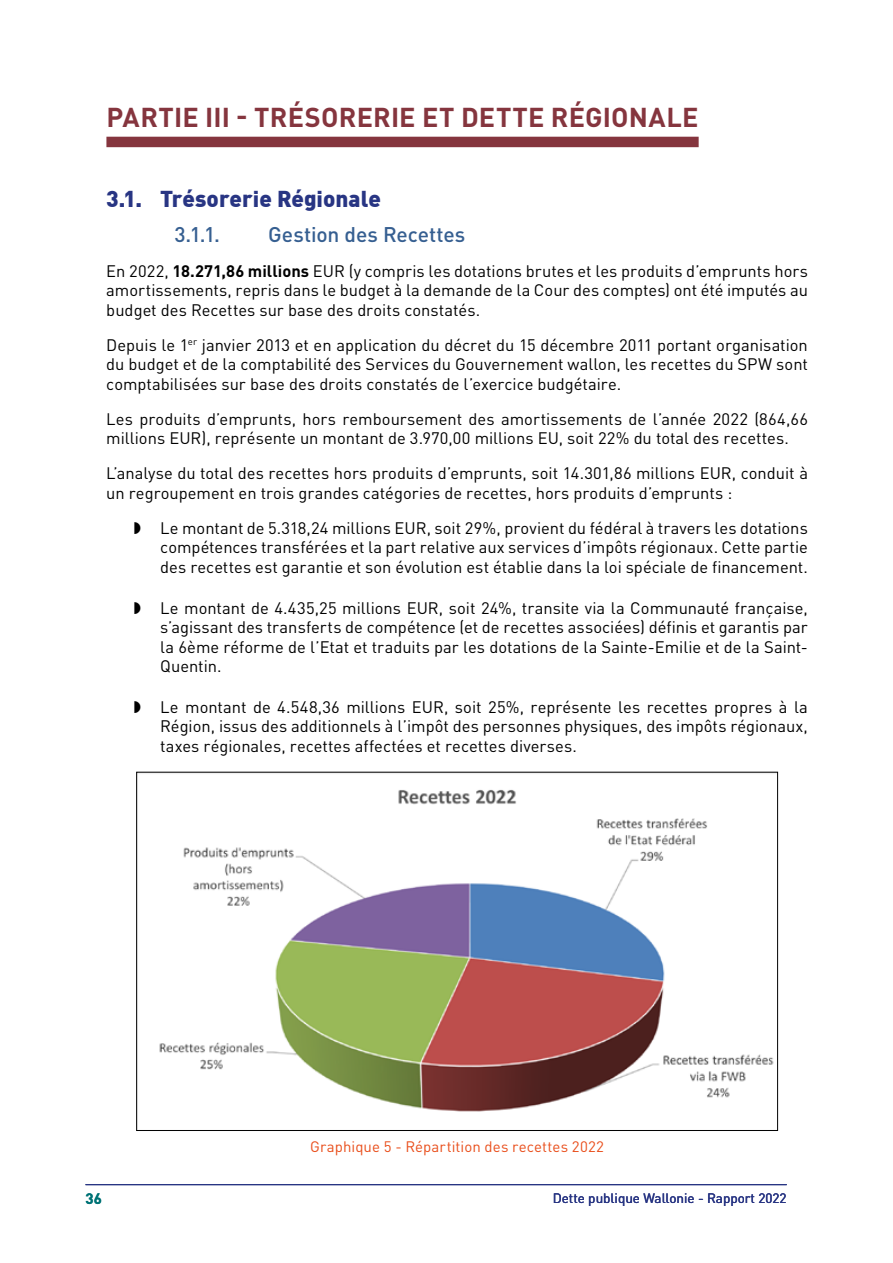
<style>
.page{position:relative;width:893px;height:1263px;background:#fff}
.page>*{position:absolute;margin:0;border:0;box-sizing:border-box;transform-origin:0 0}
.t1{font:700 27px "DINOT";letter-spacing:.01em;color:#85353e}
.t2{font:900 22.5px "DIN";color:#283583}
.t3{font:500 21px "DIN Pro";letter-spacing:-.005em;color:#365f91}
.t4{font:16.5px/19.5px "DINOT";color:#000;text-align:justify}
.t5{font:15px "DINOT";letter-spacing:.005em;color:#e94e1b}
.t6{font:700 15px "DINOT";color:#007376}
.t7{font:13.5px "DINOT";color:#283583}
.s1{font-weight:700}
</style>
<div class="page">
<hr style="left:86px;top:1184px;width:701px;height:1px;background:#283583">
<div style="left:106px;top:137px;width:593px;height:10px;background:#85353e"></div>
<img style="left:159px;top:789px;width:615px;height:323px">
<h1 class="t1" style="left:106px;top:100px;width:594px">PARTIE III - TRÉSORERIE ET DETTE RÉGIONALE</h1>
<h2 class="t2" style="left:106px;top:183px;width:276px">3.1. Trésorerie Régionale</h2>
<p class="t3" style="left:174px;top:220px;width:47px">3.1.1.</p>
<p class="t3" style="left:268px;top:220px;width:199px">Gestion des Recettes</p>
<p class="t4" style="left:106px;top:261px;width:703px">En 2022, <span class="s1">18.271,86 millions</span> EUR (y compris les dotations brutes et les produits d’emprunts hors amortissements, repris dans le budget à la demande de la Cour des comptes) ont été imputés au budget des Recettes sur base des droits constatés.</p>
<p class="t4" style="left:106px;top:335px;width:703px">Depuis le 1<sup>er</sup> janvier 2013 et en application du décret du 15 décembre 2011 portant organisation du budget et de la comptabilité des Services du Gouvernement wallon, les recettes du SPW sont comptabilisées sur base des droits constatés de l’exercice budgétaire.</p>
<p class="t4" style="left:106px;top:409px;width:703px">Les produits d’emprunts, hors remboursement des amortissements de l’année 2022 (864,66 millions EUR), représente un montant de 3.970,00 millions EU, soit 22% du total des recettes.</p>
<p class="t4" style="left:106px;top:463px;width:703px">L’analyse du total des recettes hors produits d’emprunts, soit 14.301,86 millions EUR, conduit à un regroupement en trois grandes catégories de recettes, hors produits d’emprunts :</p>
<p class="t4" style="left:160px;top:518px;width:649px">Le montant de 5.318,24 millions EUR, soit 29%, provient du fédéral à travers les dotations compétences transférées et la part relative aux services d’impôts régionaux. Cette partie des recettes est garantie et son évolution est établie dans la loi spéciale de financement.</p>
<p class="t4" style="left:160px;top:598px;width:649px">Le montant de 4.435,25 millions EUR, soit 24%, transite via la Communauté française, s’agissant des transferts de compétence (et de recettes associées) définis et garantis par la 6ème réforme de l’Etat et traduits par les dotations de la Sainte-Emilie et de la Saint-Quentin.</p>
<p class="t4" style="left:160px;top:697px;width:649px">Le montant de 4.548,36 millions EUR, soit 25%, représente les recettes propres à la Région, issus des additionnels à l’impôt des personnes physiques, des impôts régionaux, taxes régionales, recettes affectées et recettes diverses.</p>
<p class="t5" style="left:310px;top:1137px;width:295px">Graphique 5 - Répartition des recettes 2022</p>
<p class="t6" style="left:86px;top:1189px;width:18px">36</p>
<p class="t7" style="left:553px;top:1190px;width:235px">Dette publique Wallonie - Rapport 2022</p>
</div>
